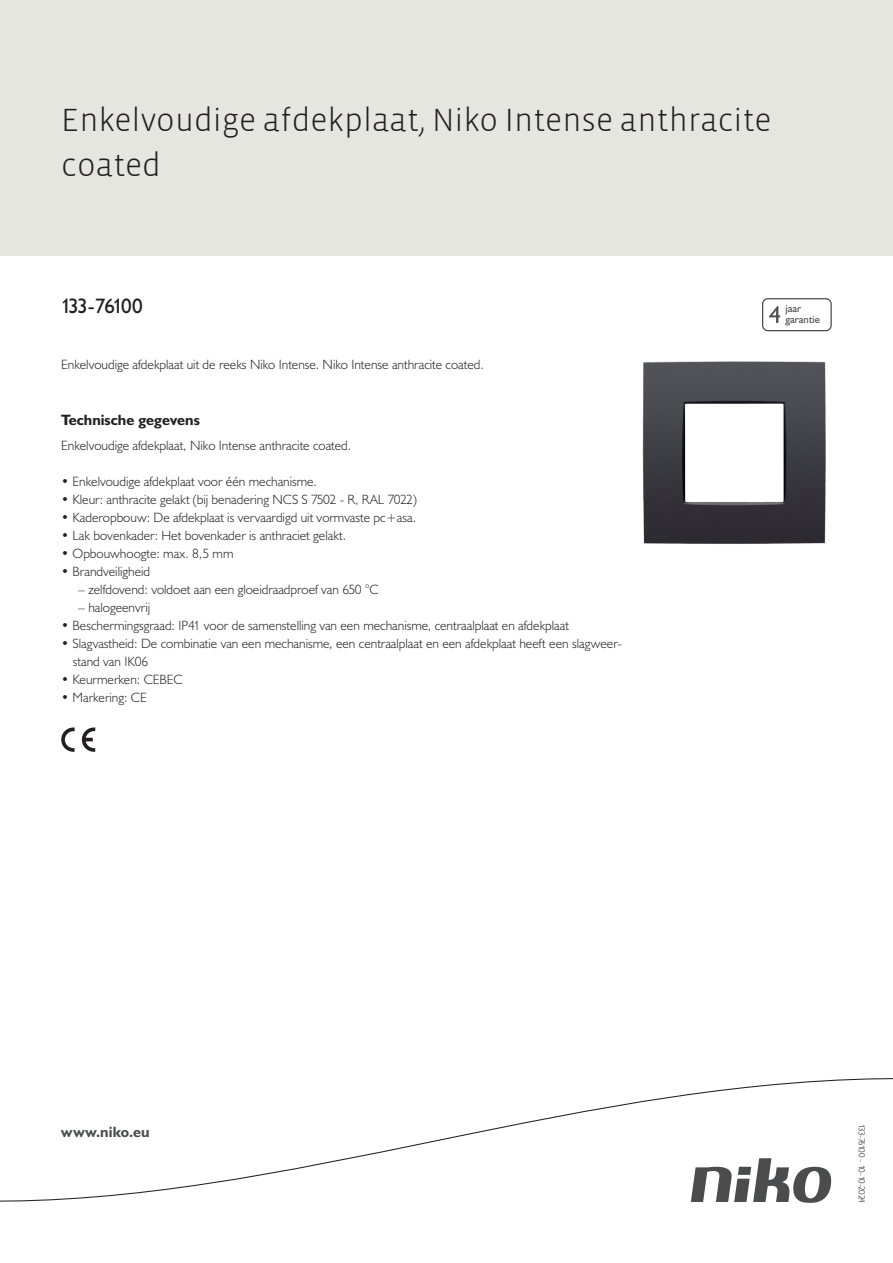
<style>
.page{position:relative;width:893px;height:1263px;background:#fff}
.page>*{position:absolute;margin:0;border:0;box-sizing:border-box;transform-origin:0 0}
.Title_datasheets{font:300 33px/45px "Vista Sans";color:#231f20}
.Article_number{font:21px "Humanist 521 BT";letter-spacing:-.09em;color:#231f20}
.Titles_parts{font:700 15px "Humanist 521 BT";color:#231f20}
.titel_afbeelding{font:700 15px "Humanist 521 BT";letter-spacing:.005em;color:#4b4c4d}
.USP_Bullets{font:300 13.5px/18px "Humanist 521 BT";color:#231f20}
.Platte_tekst_CAB{font:300 13.5px "Humanist 521 BT";color:#231f20}
.USP_Bullets_level_2{font:300 13.5px "Humanist 521 BT";color:#231f20}
.t1{font:10.8px/10.8px "Humanist 521 BT";color:#4b4c4d}
.Revision{font:300 9px "Humanist 521 BT";letter-spacing:-.1em;color:#231f20}
</style>
<div class="page">
<div style="left:0;top:0;width:893px;height:255px;background:#e6e6e0"></div>
<svg style="left:82px;top:727px;width:13px;height:25px"></svg>
<svg style="left:61px;top:727px;width:14px;height:25px"></svg>
<svg style="left:762px;top:298px;width:70px;height:33px"></svg>
<svg style="left:0;top:1078px;width:893px;height:125px"></svg>
<img style="left:642px;top:361px;width:184px;height:183px">
<p class="Title_datasheets" style="left:61px;top:98px;width:712px">Enkelvoudige afdekplaat, Niko Intense anthracite coated</p>
<p class="Article_number" style="left:61px;top:293px;width:83px">133-76100</p>
<p class="t1" style="left:785px;top:303px;width:36px">jaar garantie</p>
<p class="Platte_tekst_CAB" style="left:61px;top:356px;width:424px">Enkelvoudige afdekplaat uit de reeks Niko Intense. Niko Intense anthracite coated.</p>
<p class="Titles_parts" style="left:61px;top:411px;width:140px">Technische gegevens</p>
<p class="Platte_tekst_CAB" style="left:61px;top:437px;width:292px">Enkelvoudige afdekplaat, Niko Intense anthracite coated.</p>
<p class="USP_Bullets" style="left:61px;top:472px;width:257px">• Enkelvoudige afdekplaat voor één mechanisme.</p>
<p class="USP_Bullets" style="left:61px;top:490px;width:357px">• Kleur: anthracite gelakt (bij benadering NCS S 7502 - R, RAL 7022)</p>
<p class="USP_Bullets" style="left:61px;top:508px;width:356px">• Kaderopbouw: De afdekplaat is vervaardigd uit vormvaste pc+asa.</p>
<p class="USP_Bullets" style="left:61px;top:526px;width:286px">• Lak bovenkader: Het bovenkader is anthraciet gelakt.</p>
<p class="USP_Bullets" style="left:61px;top:544px;width:174px">• Opbouwhoogte: max. 8,5 mm</p>
<p class="USP_Bullets" style="left:61px;top:562px;width:91px">• Brandveiligheid</p>
<p class="USP_Bullets_level_2" style="left:78px;top:581px;width:302px">– zelfdovend: voldoet aan een gloeidraadproef van 650 °C</p>
<p class="USP_Bullets_level_2" style="left:78px;top:599px;width:73px">– halogeenvrij</p>
<p class="USP_Bullets" style="left:61px;top:616px;width:509px">• Beschermingsgraad: IP41 voor de samenstelling van een mechanisme, centraalplaat en afdekplaat</p>
<p class="USP_Bullets" style="left:73px;top:634px;width:550px;text-indent:-12px">• Slagvastheid: De combinatie van een mechanisme, een centraalplaat en een afdekplaat heeft een slagweer&shy;stand van IK06</p>
<p class="USP_Bullets" style="left:61px;top:670px;width:123px">• Keurmerken: CEBEC</p>
<p class="USP_Bullets" style="left:61px;top:688px;width:87px">• Markering: CE</p>
<p class="titel_afbeelding" style="left:61px;top:1122px;width:90px">www.niko.eu</p>
<p class="Revision" style="left:868px;top:1123px;width:81px;rotate:90deg">133-76100 - 10-10-2024</p>
</div>
